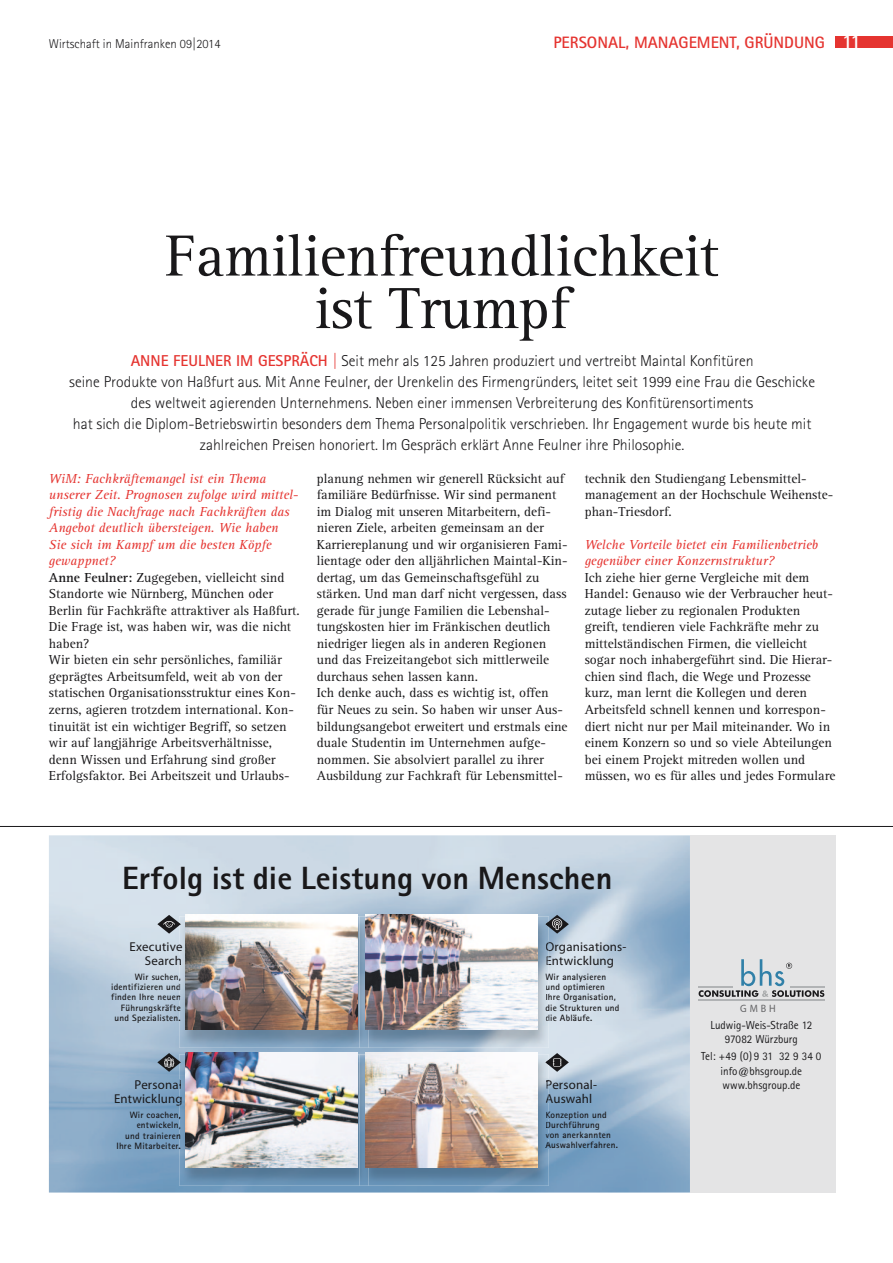
<style>
.page{position:relative;width:893px;height:1263px;background:#fff}
.page>*{position:absolute;margin:0;border:0;box-sizing:border-box;transform-origin:0 0}
._02_Head_40_Rotis_Pr{font:60px/52.5px "Rotis Serif Pro";letter-spacing:-.01em;color:#19181a;text-align:center}
.t1{font:800 32.25px "Rotis Sans Serif";letter-spacing:.005em;color:#19181a}
.t2{font:700 16.5px "Rotis Sans Serif Pro";color:#e53430}
._3_Vorspann_Pro{font:300 15.75px/21px "Rotis Sans Serif Pro";color:#19181a;text-align:center}
._4_Grundtext_Pro{font:13.5px/16.5px "Rotis Serif Pro";color:#19181a}
._7_Interview_Frage{font:italic 13.5px/16.5px "Rotis Serif Pro";color:#e53430}
.t3{font:12.9px/14.1px "Humanist 777 BT Bold Condensed B";letter-spacing:.015em;color:#19181a;text-align:right}
.t4{font:300 12.75px "Rotis Sans Serif Pro";color:#19181a}
.t5{font:11.7px/14.5px "Rotis Sans Serif";color:#19181a;text-align:center;scale:.95 1}
.t6{font:300 10.65px "Futura";color:#646466;scale:.95 1}
.t7{font:700 9.15px/10.1px "Rotis Sans Serif";letter-spacing:.02em;color:#19181a;text-align:right}
.s1{font-size:19.5px;color:#fff}
.s2{font-weight:700;color:#e53430}
.s3{font-weight:700}
.s4{color:#171619}
.s5{color:#161619}
.s6{color:#151519}
.s7{color:#151518}
.s8{color:#141418}
.s9{color:#17171a}
</style>
<div class="page">
<div style="left:836px;top:36px;width:57px;height:12px;background:#e53430"></div>
<div style="left:690px;top:835px;width:145px;height:357px;background:#e4e4e5"></div>
<hr style="left:698px;top:986px;width:35px;height:1px;background:#b1b3b5">
<hr style="left:790px;top:986px;width:35px;height:1px;background:#b1b3b5">
<hr style="left:698px;top:999px;width:127px;height:1px;background:#b1b3b5">
<svg style="left:699px;top:959px;width:125px;height:38px"></svg>
<img style="left:49px;top:835px;width:641px;height:357px">
<img style="left:179px;top:916px;width:180px;height:132px">
<svg style="left:157px;top:914px;width:29px;height:115px;background:#b4c3d0"></svg>
<img style="left:186px;top:914px;width:172px;height:115px">
<img style="left:369px;top:916px;width:180px;height:132px">
<svg style="left:546px;top:942px;width:3px;height:23px"></svg>
<svg style="left:546px;top:974px;width:3px;height:6px"></svg>
<svg style="left:546px;top:986px;width:4px;height:35px"></svg>
<svg style="left:545px;top:915px;width:24px;height:19px"></svg>
<img style="left:359px;top:916px;width:10px;height:132px">
<img style="left:366px;top:914px;width:172px;height:115px">
<img style="left:179px;top:1054px;width:180px;height:132px">
<svg style="left:157px;top:1052px;width:29px;height:115px;background:#799ab9"></svg>
<img style="left:186px;top:1052px;width:172px;height:115px">
<img style="left:369px;top:1054px;width:180px;height:132px">
<svg style="left:546px;top:1080px;width:3px;height:8px"></svg>
<svg style="left:546px;top:1094px;width:3px;height:9px"></svg>
<svg style="left:546px;top:1112px;width:3px;height:16px"></svg>
<svg style="left:545px;top:1134px;width:4px;height:14px"></svg>
<svg style="left:545px;top:1053px;width:24px;height:19px"></svg>
<img style="left:359px;top:1054px;width:10px;height:132px">
<img style="left:366px;top:1052px;width:172px;height:115px">
<hr style="left:0;top:826px;width:893px;height:1px;background:#19181a">
<p class="t4" style="left:49px;top:36px;width:173px">Wirtschaft in Mainfranken 09|2014</p>
<p class="t2" style="left:553px;top:32px;width:309px">PERSONAL, MANAGEMENT, GRÜNDUNG <span class="s1">11</span></p>
<p class="_02_Head_40_Rotis_Pr" style="left:165px;top:230px;width:555px">Familienfreundlichkeit ist Trumpf</p>
<p class="_3_Vorspann_Pro" style="left:69px;top:350px;width:747px"><span class="s2">ANNE FEULNER IM GESPRÄCH |</span> Seit mehr als 125 Jahren produziert und vertreibt Maintal Konfitüren<br>seine Produkte von Haßfurt aus. Mit Anne Feulner, der Urenkelin des Firmengründers, leitet seit 1999 eine Frau die Geschicke des weltweit agierenden Unternehmens. Neben einer immensen Verbreiterung des Konfitürensortiments<br>hat sich die Diplom-Betriebswirtin besonders dem Thema Personalpolitik verschrieben. Ihr Engagement wurde bis heute mit zahlreichen Preisen honoriert. Im Gespräch erklärt Anne Feulner ihre Philosophie.</p>
<p class="_7_Interview_Frage" style="left:49px;top:470px;width:251px">WiM: Fachkräftemangel ist ein Thema unserer Zeit. Prognosen zufolge wird mittel&shy;fristig die Nachfrage nach Fachkräften das Angebot deutlich übersteigen. Wie haben Sie sich im Kampf um die besten Köpfe gewappnet?</p>
<p class="_4_Grundtext_Pro" style="left:49px;top:569px;width:252px"><span class="s3">Anne Feulner:</span> Zugegeben, vielleicht sind Standorte wie Nürnberg, München oder Berlin für Fachkräfte attraktiver als Haßfurt.<br>Die Frage ist, was haben wir, was die nicht haben?</p>
<p class="_4_Grundtext_Pro" style="left:49px;top:652px;width:248px">Wir bieten ein sehr persönliches, familiär geprägtes Arbeitsumfeld, weit ab von der statischen Organisationsstruktur eines Kon&shy;zerns, agieren trotzdem international. Kon&shy;tinuität ist ein wichtiger Begriff, so setzen wir auf langjährige Arbeitsverhältnisse, denn Wissen und Erfahrung sind großer Erfolgsfaktor. Bei Arbeitszeit und Urlaubs-</p>
<p class="_4_Grundtext_Pro" style="left:317px;top:470px;width:252px">planung nehmen wir generell Rücksicht auf familiäre Bedürfnisse. Wir sind permanent im Dialog mit unseren Mitarbeitern, defi&shy;nieren Ziele, arbeiten gemeinsam an der Karriereplanung und wir organisieren Fami&shy;lientage oder den alljährlichen Maintal-Kin&shy;dertag, um das Gemeinschaftsgefühl zu stärken. Und man darf nicht vergessen, dass gerade für junge Familien die Lebenshal&shy;tungskosten hier im Fränkischen deutlich niedriger liegen als in anderen Regionen und das Freizeitangebot sich mittlerweile durchaus sehen lassen kann.</p>
<p class="_4_Grundtext_Pro" style="left:317px;top:685px;width:252px">Ich denke auch, dass es wichtig ist, offen für Neues zu sein. So haben wir unser Aus&shy;bildungsangebot erweitert und erstmals eine duale Studentin im Unternehmen aufge&shy;nommen. Sie absolviert parallel zu ihrer Ausbildung zur Fachkraft für Lebensmittel-</p>
<p class="_4_Grundtext_Pro" style="left:585px;top:470px;width:250px">technik den Studiengang Lebensmittel&shy;management an der Hochschule Weihenste&shy;phan-Triesdorf.</p>
<p class="_7_Interview_Frage" style="left:585px;top:536px;width:235px">Welche Vorteile bietet ein Familienbetrieb gegenüber einer Konzernstruktur?</p>
<p class="_4_Grundtext_Pro" style="left:585px;top:569px;width:252px">Ich ziehe hier gerne Vergleiche mit dem Handel: Genauso wie der Verbraucher heut&shy;zutage lieber zu regionalen Produkten greift, tendieren viele Fachkräfte mehr zu mittelständischen Firmen, die vielleicht sogar noch inhabergeführt sind. Die Hierar&shy;chien sind flach, die Wege und Prozesse kurz, man lernt die Kollegen und deren Arbeitsfeld schnell kennen und korrespon&shy;diert nicht nur per Mail miteinander. Wo in einem Konzern so und so viele Abteilungen bei einem Projekt mitreden wollen und müssen, wo es für alles und jedes Formulare</p>
<p class="t1" style="left:122px;top:858px;width:492px">Erfolg ist die Leistung von Menschen</p>
<p class="t3" style="left:129px;top:939px;width:55px">Executiv<span class="s4">e<br></span>Searc<span class="s5">h</span></p>
<p class="t7" style="left:111px;top:972px;width:71px">Wir suchen<span class="s5">, </span>identifizieren un<span class="s5">d </span>finden Ihre neue<span class="s6">n<br></span>Führungskräft<span class="s6">e </span>und Spezialisten<span class="s6">.</span></p>
<p class="t3" style="left:114px;top:1077px;width:70px">Persona<span class="s7">l<br></span>Entwicklun<span class="s7">g</span></p>
<p class="t7" style="left:117px;top:1110px;width:66px">Wir coachen<span class="s7">, </span>entwickeln<span class="s8">,<br></span>und trainiere<span class="s7">n<br></span>Ihre Mitarbeiter<span class="s7">.</span></p>
<p class="t3" style="left:545px;top:939px;width:83px;text-align:left"><span class="s6">O</span>rganisations-<br><span class="s6">E</span>ntwicklung</p>
<p class="t7" style="left:545px;top:972px;width:76px;text-align:left"><span class="s4">W</span>ir analysieren <span class="s9">u</span>nd optimieren<br><span class="s9">Ih</span>re Organisation, <span class="s4">d</span>ie Strukturen und <span class="s4">d</span>ie Abläufe.</p>
<p class="t3" style="left:545px;top:1077px;width:53px;text-align:left"><span class="s5">P</span>ersonal-<br><span class="s7">A</span>uswahl</p>
<p class="t7" style="left:545px;top:1110px;width:74px;text-align:left"><span class="s7">K</span>onzeption und<br><span class="s7">D</span>urchführung<br><span class="s8">v</span>on anerkannten<br><span class="s8">A</span>uswahlverfahren.</p>
<p class="t6" style="left:740px;top:1001px;width:39px">G M B H</p>
<p class="t5" style="left:710px;top:1017px;width:109px">Ludwig-Weis-Straße 12<br>97082 Würzburg</p>
<p class="t5" style="left:701px;top:1049px;width:128px">Tel: +49 (0) 9 31 32 9 34 0 info@bhsgroup.de www.bhsgroup.de</p>
</div>
